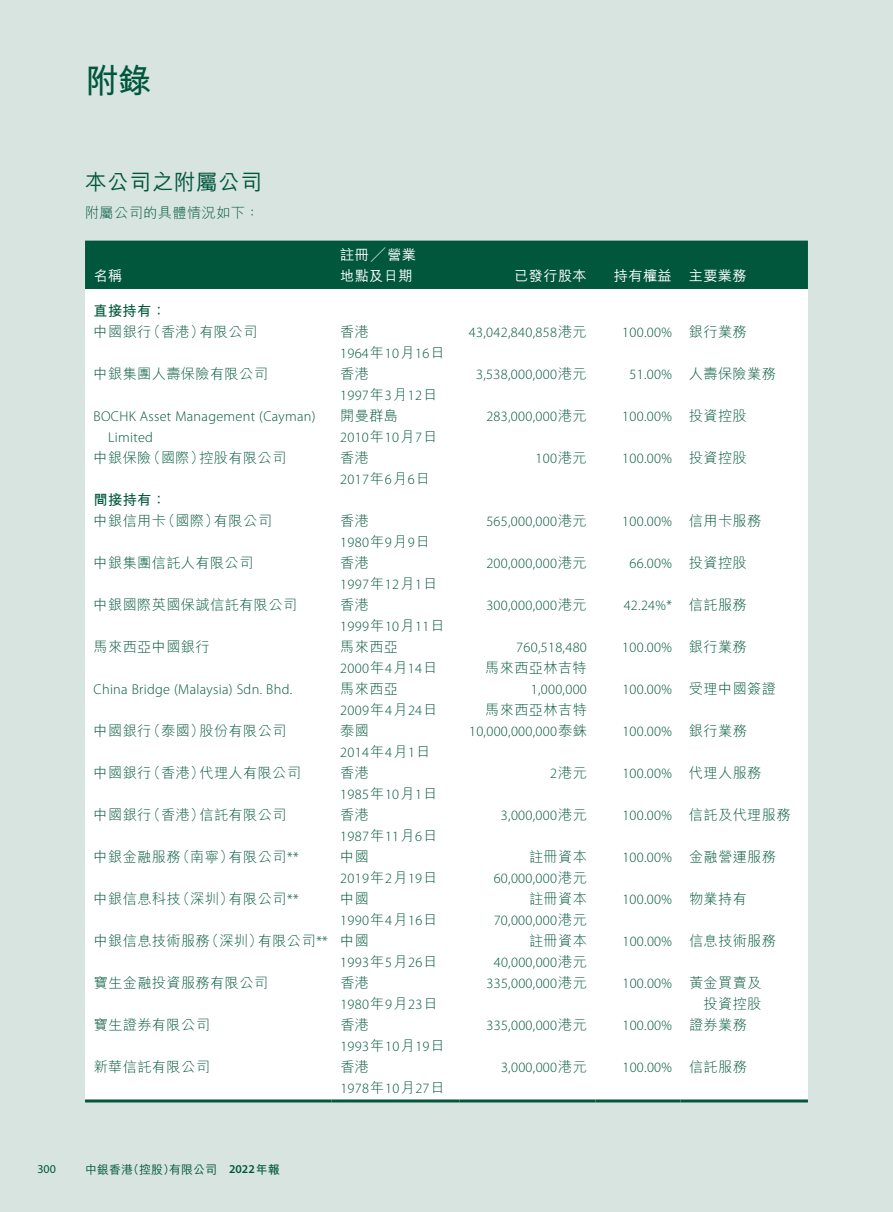
<style>
.page{position:relative;width:893px;height:1212px;background:#fff}
.page>*{position:absolute;margin:0;border:0;box-sizing:border-box;transform-origin:0 0}
.t1{font:700 33.75px "M Hei HK";color:#00573c}
.t2{font:500 21.75px "M Hei HK";letter-spacing:.02em;color:#00573c}
.t3{font:300 14.25px/21px "Myriad Pro";letter-spacing:.02em;color:#00573c}
.t4{font:300 14.25px "M Hei HK";letter-spacing:.02em;color:#00573c}
.t5{font:500 14.25px/21px "M Hei HK";letter-spacing:.02em;color:#fff}
.t6{font:700 14.25px "M Hei HK";letter-spacing:.02em;color:#00573c}
.t7{font:500 12px "M Hei HK";color:#00573c}
.t8{font:12px "Myriad Pro";color:#00573c}
.s1{font-family:"M Hei HK"}
.s2{font-family:"Myriad Pro"}
.s3{font-family:"Myriad Pro";font-weight:600}
.s4{font-weight:700}
</style>
<div class="page">
<div style="left:0;top:0;width:892px;height:1212px;background:#d7e4e0"></div>
<div style="left:85px;top:241px;width:723px;height:48px;background:#00573c"></div>
<div style="left:85px;top:289px;width:723px;height:810px;background:#fff"></div>
<hr style="left:85px;top:1099px;width:247px;height:3px;background:#00573c">
<hr style="left:332px;top:1099px;width:127px;height:3px;background:#00573c">
<hr style="left:459px;top:1099px;width:136px;height:3px;background:#00573c">
<hr style="left:595px;top:1099px;width:85px;height:3px;background:#00573c">
<hr style="left:680px;top:1099px;width:128px;height:3px;background:#00573c">
<h1 class="t1" style="left:85px;top:56px;width:68px">附錄</h1>
<h2 class="t2" style="left:85px;top:166px;width:179px">本公司之附屬公司</h2>
<p class="t4" style="left:85px;top:205px;width:176px">附屬公司的具體情況如下：</p>
<p class="t5" style="left:94px;top:264px;width:30px">名稱</p>
<p class="t5" style="left:340px;top:243px;width:78px">註冊╱營業地點及日期</p>
<p class="t5" style="left:514px;top:264px;width:74px">已發行股本</p>
<p class="t5" style="left:614px;top:264px;width:134px">持有權益 主要業務</p>
<p class="t6" style="left:94px;top:301px;width:74px">直接持有：</p>
<p class="t4" style="left:94px;top:325px;width:165px">中國銀行（香港）有限公司</p>
<p class="t4" style="left:340px;top:325px;width:30px">香港</p>
<p class="t3" style="left:340px;top:343px;width:106px">1964<span class="s1">年</span>10<span class="s1">月</span>16<span class="s1">日</span></p>
<p class="t3" style="left:469px;top:322px;width:119px">43,042,840,858<span class="s1">港元</span></p>
<p class="t3" style="left:622px;top:322px;width:126px">100.00% <span class="s1">銀行業務</span></p>
<p class="t4" style="left:94px;top:367px;width:176px">中銀集團人壽保險有限公司</p>
<p class="t4" style="left:340px;top:367px;width:30px">香港</p>
<p class="t3" style="left:340px;top:385px;width:99px">1997<span class="s1">年</span>3<span class="s1">月</span>12<span class="s1">日</span></p>
<p class="t3" style="left:476px;top:364px;width:112px">3,538,000,000<span class="s1">港元</span></p>
<p class="t3" style="left:629px;top:364px;width:148px">51.00% <span class="s1">人壽保險業務</span></p>
<p class="t3" style="left:108px;top:406px;width:209px;text-indent:-15px">BOCHK Asset Management (Cayman)<br>Limited</p>
<p class="t4" style="left:340px;top:409px;width:59px">開曼群島</p>
<p class="t3" style="left:340px;top:427px;width:99px">2010<span class="s1">年</span>10<span class="s1">月</span>7<span class="s1">日</span></p>
<p class="t3" style="left:486px;top:406px;width:102px">283,000,000<span class="s1">港元</span></p>
<p class="t3" style="left:622px;top:406px;width:126px">100.00% <span class="s1">投資控股</span></p>
<p class="t4" style="left:94px;top:451px;width:194px">中銀保險（國際）控股有限公司</p>
<p class="t4" style="left:340px;top:451px;width:30px">香港</p>
<p class="t3" style="left:340px;top:469px;width:91px">2017<span class="s1">年</span>6<span class="s1">月</span>6<span class="s1">日</span></p>
<p class="t3" style="left:535px;top:448px;width:53px">100<span class="s1">港元</span></p>
<p class="t3" style="left:622px;top:448px;width:126px">100.00% <span class="s1">投資控股</span></p>
<p class="t6" style="left:94px;top:490px;width:74px">間接持有：</p>
<p class="t4" style="left:94px;top:514px;width:180px">中銀信用卡（國際）有限公司</p>
<p class="t4" style="left:340px;top:514px;width:30px">香港</p>
<p class="t3" style="left:340px;top:532px;width:91px">1980<span class="s1">年</span>9<span class="s1">月</span>9<span class="s1">日</span></p>
<p class="t3" style="left:486px;top:511px;width:102px">565,000,000<span class="s1">港元</span></p>
<p class="t3" style="left:622px;top:511px;width:141px">100.00% <span class="s1">信用卡服務</span></p>
<p class="t4" style="left:94px;top:556px;width:161px">中銀集團信託人有限公司</p>
<p class="t4" style="left:340px;top:556px;width:30px">香港</p>
<p class="t3" style="left:340px;top:574px;width:99px">1997<span class="s1">年</span>12<span class="s1">月</span>1<span class="s1">日</span></p>
<p class="t3" style="left:486px;top:553px;width:102px">200,000,000<span class="s1">港元</span></p>
<p class="t3" style="left:630px;top:553px;width:119px">66.00% <span class="s1">投資控股</span></p>
<p class="t4" style="left:94px;top:598px;width:205px">中銀國際英國保誠信託有限公司</p>
<p class="t4" style="left:340px;top:598px;width:30px">香港</p>
<p class="t3" style="left:340px;top:616px;width:106px">1999<span class="s1">年</span>10<span class="s1">月</span>11<span class="s1">日</span></p>
<p class="t3" style="left:486px;top:595px;width:102px">300,000,000<span class="s1">港元</span></p>
<p class="t3" style="left:624px;top:595px;width:125px">42.24%* <span class="s1">信託服務</span></p>
<p class="t4" style="left:94px;top:640px;width:118px">馬來西亞中國銀行</p>
<p class="t4" style="left:340px;top:640px;width:59px">馬來西亞</p>
<p class="t3" style="left:340px;top:658px;width:99px">2000<span class="s1">年</span>4<span class="s1">月</span>14<span class="s1">日</span></p>
<p class="t3" style="left:516px;top:637px;width:72px">760,518,480</p>
<p class="t4" style="left:485px;top:661px;width:103px">馬來西亞林吉特</p>
<p class="t3" style="left:622px;top:637px;width:126px">100.00% <span class="s1">銀行業務</span></p>
<p class="t3" style="left:94px;top:679px;width:200px">China Bridge (Malaysia) Sdn. Bhd.</p>
<p class="t4" style="left:340px;top:682px;width:59px">馬來西亞</p>
<p class="t3" style="left:340px;top:700px;width:99px">2009<span class="s1">年</span>4<span class="s1">月</span>24<span class="s1">日</span></p>
<p class="t3" style="left:531px;top:679px;width:58px">1,000,000</p>
<p class="t4" style="left:485px;top:703px;width:103px">馬來西亞林吉特</p>
<p class="t3" style="left:622px;top:679px;width:155px">100.00% <span class="s1">受理中國簽證</span></p>
<p class="t4" style="left:94px;top:724px;width:194px">中國銀行（泰國）股份有限公司</p>
<p class="t4" style="left:340px;top:724px;width:30px">泰國</p>
<p class="t3" style="left:340px;top:742px;width:91px">2014<span class="s1">年</span>4<span class="s1">月</span>1<span class="s1">日</span></p>
<p class="t3" style="left:469px;top:721px;width:119px">10,000,000,000<span class="s1">泰銖</span></p>
<p class="t3" style="left:622px;top:721px;width:126px">100.00% <span class="s1">銀行業務</span></p>
<p class="t4" style="left:94px;top:766px;width:209px">中國銀行（香港）代理人有限公司</p>
<p class="t4" style="left:340px;top:766px;width:30px">香港</p>
<p class="t3" style="left:340px;top:784px;width:99px">1985<span class="s1">年</span>10<span class="s1">月</span>1<span class="s1">日</span></p>
<p class="t4" style="left:550px;top:766px;width:38px"><span class="s2">2</span>港元</p>
<p class="t3" style="left:622px;top:763px;width:141px">100.00% <span class="s1">代理人服務</span></p>
<p class="t4" style="left:94px;top:808px;width:194px">中國銀行（香港）信託有限公司</p>
<p class="t4" style="left:340px;top:808px;width:30px">香港</p>
<p class="t3" style="left:340px;top:826px;width:99px">1987<span class="s1">年</span>11<span class="s1">月</span>6<span class="s1">日</span></p>
<p class="t3" style="left:501px;top:805px;width:87px">3,000,000<span class="s1">港元</span></p>
<p class="t3" style="left:622px;top:805px;width:170px">100.00% <span class="s1">信託及代理服務</span></p>
<p class="t4" style="left:94px;top:850px;width:207px">中銀金融服務（南寧）有限公司<span class="s2">**</span></p>
<p class="t4" style="left:340px;top:850px;width:30px">中國</p>
<p class="t3" style="left:340px;top:868px;width:99px">2019<span class="s1">年</span>2<span class="s1">月</span>19<span class="s1">日</span></p>
<p class="t4" style="left:529px;top:850px;width:59px">註冊資本</p>
<p class="t3" style="left:494px;top:868px;width:95px">60,000,000<span class="s1">港元</span></p>
<p class="t3" style="left:622px;top:847px;width:155px">100.00% <span class="s1">金融營運服務</span></p>
<p class="t4" style="left:94px;top:892px;width:207px">中銀信息科技（深圳）有限公司<span class="s2">**</span></p>
<p class="t4" style="left:340px;top:892px;width:30px">中國</p>
<p class="t3" style="left:340px;top:910px;width:99px">1990<span class="s1">年</span>4<span class="s1">月</span>16<span class="s1">日</span></p>
<p class="t4" style="left:529px;top:892px;width:59px">註冊資本</p>
<p class="t3" style="left:494px;top:910px;width:95px">70,000,000<span class="s1">港元</span></p>
<p class="t3" style="left:622px;top:889px;width:126px">100.00% <span class="s1">物業持有</span></p>
<p class="t4" style="left:94px;top:934px;width:277px">中銀信息技術服務（深圳）有限公司<span class="s2">**</span> 中國</p>
<p class="t3" style="left:340px;top:952px;width:99px">1993<span class="s1">年</span>5<span class="s1">月</span>26<span class="s1">日</span></p>
<p class="t4" style="left:529px;top:934px;width:59px">註冊資本</p>
<p class="t3" style="left:494px;top:952px;width:95px">40,000,000<span class="s1">港元</span></p>
<p class="t3" style="left:622px;top:931px;width:155px">100.00% <span class="s1">信息技術服務</span></p>
<p class="t4" style="left:94px;top:976px;width:176px">寶生金融投資服務有限公司</p>
<p class="t4" style="left:340px;top:976px;width:30px">香港</p>
<p class="t3" style="left:340px;top:994px;width:99px">1980<span class="s1">年</span>9<span class="s1">月</span>23<span class="s1">日</span></p>
<p class="t3" style="left:486px;top:973px;width:102px">335,000,000<span class="s1">港元</span></p>
<p class="t3" style="left:622px;top:973px;width:141px">100.00% <span class="s1">黃金買賣及</span></p>
<p class="t4" style="left:704px;top:997px;width:59px">投資控股</p>
<p class="t4" style="left:94px;top:1018px;width:118px">寶生證券有限公司</p>
<p class="t4" style="left:340px;top:1018px;width:30px">香港</p>
<p class="t3" style="left:340px;top:1036px;width:106px">1993<span class="s1">年</span>10<span class="s1">月</span>19<span class="s1">日</span></p>
<p class="t3" style="left:486px;top:1015px;width:102px">335,000,000<span class="s1">港元</span></p>
<p class="t3" style="left:622px;top:1015px;width:126px">100.00% <span class="s1">證券業務</span></p>
<p class="t4" style="left:94px;top:1060px;width:118px">新華信託有限公司</p>
<p class="t4" style="left:340px;top:1060px;width:30px">香港</p>
<p class="t3" style="left:340px;top:1078px;width:106px">1978<span class="s1">年</span>10<span class="s1">月</span>27<span class="s1">日</span></p>
<p class="t3" style="left:501px;top:1057px;width:87px">3,000,000<span class="s1">港元</span></p>
<p class="t3" style="left:622px;top:1057px;width:126px">100.00% <span class="s1">信託服務</span></p>
<p class="t8" style="left:37px;top:1161px;width:20px">300</p>
<p class="t7" style="left:85px;top:1160px;width:196px">中銀香港（控股）有限公司 <span class="s3">2022</span><span class="s4">年報</span></p>
</div>
